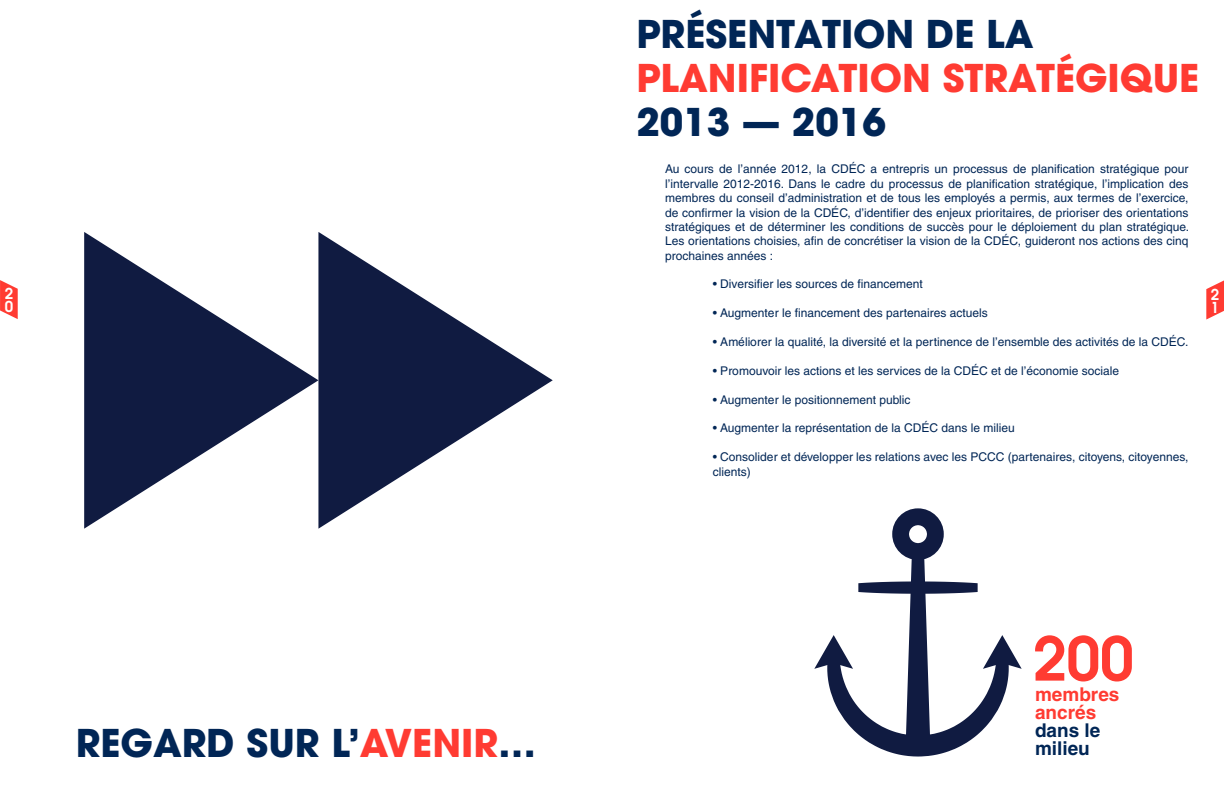
<style>
.page{position:relative;width:1224px;height:792px;background:#fff}
.page>*{position:absolute;margin:0;border:0;box-sizing:border-box;transform-origin:0 0}
.t1{font:600 60px "Avant Garde";color:#ff3b32}
.t2{font:700 38px "Avant Garde";color:#012656}
.t3{font:700 38px "Avant Garde";color:#ff3b32}
.t4{font:700 19px/18px "Helvetica";color:#ff3b32}
.t5{font:700 19px/18px "Helvetica";color:#012656}
.t6{font:600 15px/13px "Avant Garde";color:#fff}
.t7{font:12px/14.4px "Helvetica";color:#012656;text-align:justify}
.s1{color:#ff3b32}
</style>
<div class="page">
<svg style="left:0;top:280px;width:18px;height:39px"></svg>
<svg style="left:84px;top:232px;width:234px;height:297px"></svg>
<svg style="left:318px;top:232px;width:235px;height:297px"></svg>
<div style="left:892px;top:508px;width:52px;height:52px;border:17px solid #101b41;border-radius:50%"></div>
<svg style="left:814px;top:555px;width:208px;height:202px"></svg>
<svg style="left:1206px;top:280px;width:18px;height:40px"></svg>
<p class="t6" style="left:5px;top:287px;width:10px">2<br>0</p>
<h2 class="t2" style="left:76px;top:718px;width:462px">REGARD SUR L’<span class="s1">AVENIR</span>…</h2>
<h2 class="t2" style="left:636px;top:10px;width:399px">PRÉSENTATION DE LA</h2>
<h2 class="t3" style="left:636px;top:54px;width:564px">PLANIFICATION STRATÉGIQUE</h2>
<h2 class="t2" style="left:636px;top:98px;width:251px">2013 — 2016</h2>
<p class="t7" style="left:665px;top:162px;width:526px">Au cours de l’année 2012, la CDÉC a entrepris un processus de planification stratégique pour l’intervalle 2012-2016. Dans le cadre du processus de planification stratégique, l’implication des membres du conseil d’administration et de tous les employés a permis, aux termes de l’exercice, de confirmer la vision de la CDÉC, d’identifier des enjeux prioritaires, de prioriser des orientations stratégiques et de déterminer les conditions de succès pour le déploiement du plan stratégique.<br>Les orientations choisies, afin de concrétiser la vision de la CDÉC, guideront nos actions des cinq prochaines années :</p>
<p class="t7" style="left:713px;top:277px;width:211px">• Diversifier les sources de financement</p>
<p class="t7" style="left:713px;top:306px;width:277px">• Augmenter le financement des partenaires actuels</p>
<p class="t7" style="left:713px;top:334px;width:477px">• Améliorer la qualité, la diversité et la pertinence de l’ensemble des activités de la CDÉC.</p>
<p class="t7" style="left:713px;top:363px;width:408px">• Promouvoir les actions et les services de la CDÉC et de l’économie sociale</p>
<p class="t7" style="left:713px;top:392px;width:199px">• Augmenter le positionnement public</p>
<p class="t7" style="left:713px;top:421px;width:303px">• Augmenter la représentation de la CDÉC dans le milieu</p>
<p class="t7" style="left:713px;top:450px;width:477px">• Consolider et développer les relations avec les PCCC (partenaires, citoyens, citoyennes, clients)</p>
<p class="t6" style="left:1211px;top:287px;width:10px">2<br>1</p>
<h1 class="t1" style="left:1033px;top:619px;width:102px">200</h1>
<h3 class="t4" style="left:1035px;top:685px;width:86px">membres ancrés</h3>
<h3 class="t5" style="left:1035px;top:721px;width:67px">dans le milieu</h3>
</div>
